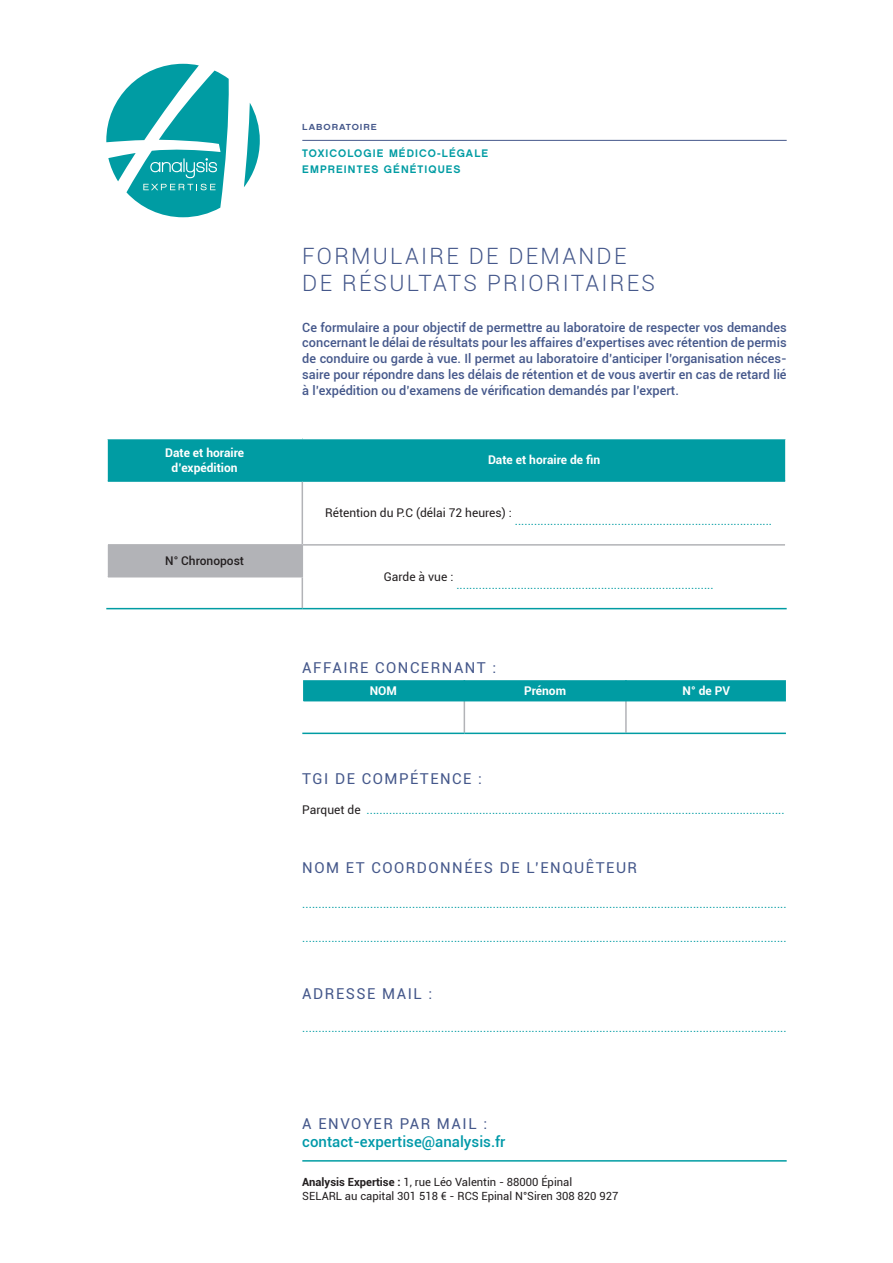
<style>
.page{position:relative;width:893px;height:1263px;background:#fff}
.page>*{position:absolute;margin:0;border:0;box-sizing:border-box;transform-origin:0 0}
.t1{font:300 22.5px "Roboto";letter-spacing:.1em;color:#45588b}
.t2{font:15px "Roboto";letter-spacing:.1em;color:#45588b}
.t3{font:500 15px "Roboto";color:#0099a9}
.t4{font:500 12.75px/15.8px "Roboto";color:#45588b;text-align:justify}
.t5{font:12px "Roboto";color:#009ca3}
.t6{font:700 12px "Roboto";color:#fff}
.t7{font:12px "Roboto";color:#231f20}
.t8{font:500 12px "Roboto";color:#231f20}
.t9{font:11.25px "Roboto";color:#231f20}
.t10{font:10.95px "Chalet New York Nineteen Eighty";letter-spacing:.1em;color:#009ca3}
.t11{font:8.7px "Chalet New York Nineteen Eighty";letter-spacing:.1em;color:#45588b;scale:1.11 1}
.s1{color:#231f20}
.s2{font-weight:700}
</style>
<div class="page">
<hr style="left:302px;top:140px;width:485px;height:1px;background:#45588b">
<hr style="left:302px;top:1160px;width:485px;height:1px;background:#009ca3">
<svg style="left:106px;top:64px;width:154px;height:153px"></svg>
<div style="left:107px;top:438px;width:195px;height:43px;background:#009ca3"></div>
<div style="left:302px;top:438px;width:484px;height:43px;background:#009ca3"></div>
<div style="left:107px;top:545px;width:195px;height:32px;background:#b2b3b7"></div>
<hr style="left:302px;top:482px;width:1px;height:62px;background:#b2b3b7">
<hr style="left:302px;top:546px;width:1px;height:30px;background:#b2b3b7">
<hr style="left:302px;top:577px;width:1px;height:31px;background:#b2b3b7">
<hr style="left:108px;top:544px;width:194px;height:2px;background:#b2b3b7">
<hr style="left:302px;top:544px;width:483px;height:2px;background:#b2b3b7">
<hr style="left:108px;top:576px;width:195px;height:1px;background:#b2b3b7">
<hr style="left:106px;top:438px;width:196px;height:1px;background:#fff">
<hr style="left:106px;top:439px;width:2px;height:42px;background:#fff">
<hr style="left:302px;top:438px;width:485px;height:1px;background:#fff">
<hr style="left:785px;top:439px;width:2px;height:42px;background:#fff">
<hr style="left:106px;top:545px;width:2px;height:32px;background:#fff">
<hr style="left:108px;top:480px;width:194px;height:2px;background:#009ca3">
<hr style="left:302px;top:480px;width:483px;height:2px;background:#009ca3">
<hr style="left:302px;top:608px;width:485px;height:1px;background:#009ca3">
<hr style="left:106px;top:608px;width:196px;height:1px;background:#009ca3">
<hr style="left:464px;top:701px;width:1px;height:32px;background:#b2b3b7">
<hr style="left:625px;top:701px;width:2px;height:32px;background:#b2b3b7">
<div style="left:303px;top:680px;width:483px;height:21px;background:#009ca3"></div>
<hr style="left:625px;top:680px;width:2px;height:21px;background:#009ca3">
<hr style="left:302px;top:733px;width:162px;height:1px;background:#009ca3">
<hr style="left:464px;top:733px;width:162px;height:1px;background:#009ca3">
<hr style="left:626px;top:733px;width:160px;height:1px;background:#009ca3">
<p class="t6" style="left:165px;top:444px;width:81px">Date et horaire</p>
<p class="t6" style="left:172px;top:459px;width:68px">d’expédition</p>
<p class="t8" style="left:165px;top:553px;width:80px">N° Chronopost</p>
<p class="t11" style="left:302px;top:122px;width:69px">LABORATOIRE</p>
<p class="t10" style="left:302px;top:146px;width:187px">TOXICOLOGIE MÉDICO-LÉGALE</p>
<p class="t10" style="left:302px;top:162px;width:160px">EMPREINTES GÉNÉTIQUES</p>
<p class="t1" style="left:302px;top:240px;width:326px">FORMULAIRE DE DEMANDE</p>
<p class="t1" style="left:302px;top:267px;width:354px">DE RÉSULTATS PRIORITAIRES</p>
<p class="t4" style="left:302px;top:319px;width:486px">Ce formulaire a pour objectif de permettre au laboratoire de respecter vos demandes concernant le délai de résultats pour les affaires d’expertises avec rétention de permis de conduire ou garde à vue. Il permet au laboratoire d’anticiper l’organisation néces&shy;saire pour répondre dans les délais de rétention et de vous avertir en cas de retard lié à l’expédition ou d’examens de vérification demandés par l’expert.</p>
<p class="t6" style="left:488px;top:452px;width:114px">Date et horaire de fin</p>
<p class="t7" style="left:325px;top:505px;width:188px">Rétention du P.C (délai 72 heures) :</p>
<p class="t7" style="left:384px;top:569px;width:71px">Garde à vue :</p>
<p class="t5" style="left:515px;top:512px;width:259px">................................................................................</p>
<p class="t5" style="left:456px;top:576px;width:259px">................................................................................</p>
<p class="t2" style="left:302px;top:657px;width:195px">AFFAIRE CONCERNANT :</p>
<p class="t6" style="left:370px;top:683px;width:29px">NOM</p>
<p class="t6" style="left:524px;top:683px;width:43px">Prénom</p>
<p class="t6" style="left:683px;top:683px;width:49px">N° de PV</p>
<p class="t2" style="left:302px;top:768px;width:181px">TGI DE COMPÉTENCE :</p>
<p class="t5" style="left:302px;top:801px;width:484px"><span class="s1">Parquet de</span> ..................................................................................................................................</p>
<p class="t2" style="left:302px;top:857px;width:336px">NOM ET COORDONNÉES DE L’ENQUÊTEUR</p>
<p class="t5" style="left:302px;top:895px;width:486px">......................................................................................................................................................</p>
<p class="t5" style="left:302px;top:929px;width:486px">......................................................................................................................................................</p>
<p class="t2" style="left:302px;top:983px;width:131px">ADRESSE MAIL :</p>
<p class="t5" style="left:302px;top:1019px;width:486px">......................................................................................................................................................</p>
<p class="t2" style="left:302px;top:1113px;width:186px">A ENVOYER PAR MAIL :</p>
<p class="t3" style="left:302px;top:1131px;width:205px">contact-expertise@analysis.fr</p>
<p class="t9" style="left:302px;top:1174px;width:271px"><span class="s2">Analysis Expertise :</span> 1, rue Léo Valentin - 88000 Épinal</p>
<p class="t9" style="left:302px;top:1188px;width:318px">SELARL au capital 301 518 € - RCS Epinal N°Siren 308 820 927</p>
</div>
